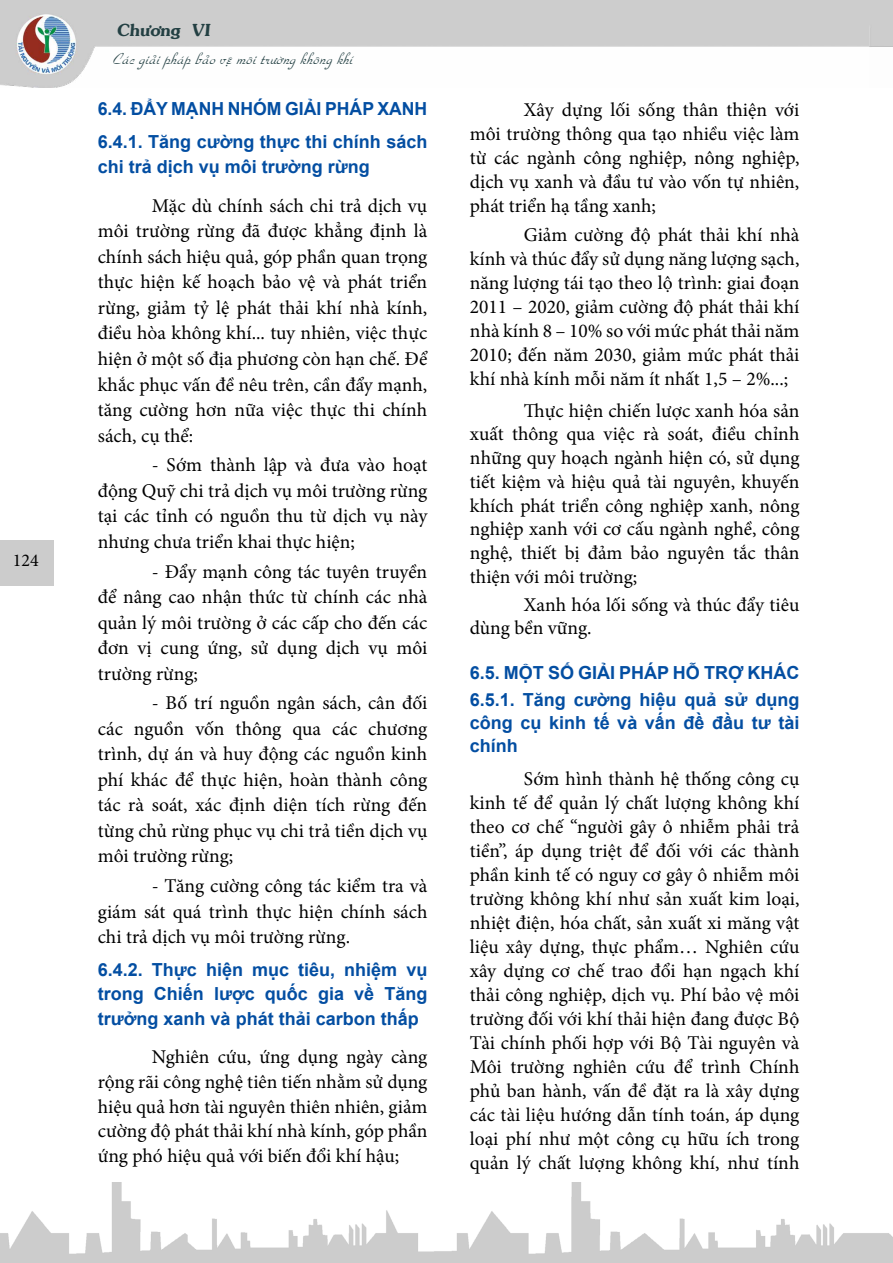
<style>
.page{position:relative;width:893px;height:1263px;background:#fff}
.page>*{position:absolute;margin:0;border:0;box-sizing:border-box;transform-origin:0 0}
.t1{font:19.5px/24px "Minion Pro";color:#000;text-align:justify}
.t2{font:700 18px/24.3px "Arial";color:#034ea2}
.t3{font:18px "Minion Pro";color:#000}
.t4{font:italic 16.5px "VNI Park";color:#234043}
.t5{font:16.5px "VNI Souvir Bold";color:#234043}
</style>
<div class="page">
<img style="left:0;top:0;width:870px;height:87px">
<div style="left:0;top:540px;width:54px;height:45px;background:#ccc"></div>
<img style="left:0;top:1182px;width:893px;height:81px">
<p class="t3" style="left:13px;top:548px;width:27px">124</p>
<p class="t5" style="left:117px;top:17px;width:97px">Chöông VI</p>
<p class="t4" style="left:113px;top:47px;width:245px">Caù cg iaû iphaùp baû oveämoâ itröôø ng khoâ ng khí</p>
<p class="t2" style="left:98px;top:93px;width:331px;line-height:33.3px">6.4. ĐẨY MẠNH NHÓM GIẢI PHÁP XANH<br>6.4.1. Tăng cường thực thi chính sách</p>
<p class="t2" style="left:98px;top:155px;width:273px">chi trả dịch vụ môi trường rừng</p>
<p class="t1" style="left:98px;top:193px;width:331px;line-height:25.5px;text-indent:54px">Mặc dù chính sách chi trả dịch vụ môi trường rừng đã được khẳng định là chính sách hiệu quả, góp phần quan trọng thực hiện kế hoạch bảo vệ và phát triển rừng, giảm tỷ lệ phát thải khí nhà kính, điều hòa không khí... tuy nhiên, việc thực hiện ở một số địa phương còn hạn chế. Để khắc phục vấn đề nêu trên, cần đẩy mạnh, tăng cường hơn nữa việc thực thi chính sách, cụ thể:</p>
<p class="t1" style="left:98px;top:452px;width:331px;line-height:25.5px;text-indent:54px">- Sớm thành lập và đưa vào hoạt động Quỹ chi trả dịch vụ môi trường rừng tại các tỉnh có nguồn thu từ dịch vụ này nhưng chưa triển khai thực hiện;</p>
<p class="t1" style="left:98px;top:559px;width:331px;line-height:25.5px;text-indent:54px">- Đẩy mạnh công tác tuyên truyền để nâng cao nhận thức từ chính các nhà quản lý môi trường ở các cấp cho đến các đơn vị cung ứng, sử dụng dịch vụ môi trường rừng;</p>
<p class="t1" style="left:98px;top:690px;width:331px;line-height:25.5px;text-indent:54px">- Bố trí nguồn ngân sách, cân đối các nguồn vốn thông qua các chương trình, dự án và huy động các nguồn kinh phí khác để thực hiện, hoàn thành công tác rà soát, xác định diện tích rừng đến từng chủ rừng phục vụ chi trả tiền dịch vụ môi trường rừng;</p>
<p class="t1" style="left:98px;top:873px;width:331px;line-height:25.5px;text-indent:54px">- Tăng cường công tác kiểm tra và giám sát quá trình thực hiện chính sách chi trả dịch vụ môi trường rừng.</p>
<p class="t2" style="left:98px;top:958px;width:331px;text-align:justify">6.4.2. Thực hiện mục tiêu, nhiệm vụ trong Chiến lược quốc gia về Tăng trưởng xanh và phát thải carbon thấp</p>
<p class="t1" style="left:98px;top:1044px;width:331px;line-height:24.8px;text-indent:54px">Nghiên cứu, ứng dụng ngày càng rộng rãi công nghệ tiên tiến nhằm sử dụng hiệu quả hơn tài nguyên thiên nhiên, giảm cường độ phát thải khí nhà kính, góp phần ứng phó hiệu quả với biến đổi khí hậu;</p>
<p class="t1" style="left:470px;top:98px;width:331px;text-indent:54px">Xây dựng lối sống thân thiện với môi trường thông qua tạo nhiều việc làm từ các ngành công nghiệp, nông nghiệp, dịch vụ xanh và đầu tư vào vốn tự nhiên, phát triển hạ tầng xanh;</p>
<p class="t1" style="left:470px;top:222px;width:331px;text-indent:54px">Giảm cường độ phát thải khí nhà kính và thúc đẩy sử dụng năng lượng sạch, năng lượng tái tạo theo lộ trình: giai đoạn 2011 – 2020, giảm cường độ phát thải khí nhà kính 8 – 10% so với mức phát thải năm 2010; đến năm 2030, giảm mức phát thải khí nhà kính mỗi năm ít nhất 1,5 – 2%...;</p>
<p class="t1" style="left:470px;top:399px;width:331px;text-indent:54px">Thực hiện chiến lược xanh hóa sản xuất thông qua việc rà soát, điều chỉnh những quy hoạch ngành hiện có, sử dụng tiết kiệm và hiệu quả tài nguyên, khuyến khích phát triển công nghiệp xanh, nông nghiệp xanh với cơ cấu ngành nghề, công nghệ, thiết bị đảm bảo nguyên tắc thân thiện với môi trường;</p>
<p class="t1" style="left:470px;top:592px;width:331px;text-indent:54px">Xanh hóa lối sống và thúc đẩy tiêu dùng bền vững.</p>
<p class="t2" style="left:470px;top:660px;width:331px;line-height:26.7px">6.5. MỘT SỐ GIẢI PHÁP HỖ TRỢ KHÁC<br>6.5.1. Tăng cường hiệu quả sử dụng</p>
<p class="t2" style="left:470px;top:711px;width:331px;line-height:23.7px">công cụ kinh tế và vấn đề đầu tư tài chính</p>
<p class="t1" style="left:470px;top:767px;width:331px;text-indent:54px">Sớm hình thành hệ thống công cụ kinh tế để quản lý chất lượng không khí theo cơ chế “người gây ô nhiễm phải trả tiền”, áp dụng triệt để đối với các thành phần kinh tế có nguy cơ gây ô nhiễm môi trường không khí như sản xuất kim loại, nhiệt điện, hóa chất, sản xuất xi măng vật liệu xây dựng, thực phẩm… Nghiên cứu xây dựng cơ chế trao đổi hạn ngạch khí thải công nghiệp, dịch vụ. Phí bảo vệ môi trường đối với khí thải hiện đang được Bộ Tài chính phối hợp với Bộ Tài nguyên và Môi trường nghiên cứu để trình Chính phủ ban hành, vấn đề đặt ra là xây dựng các tài liệu hướng dẫn tính toán, áp dụng loại phí như một công cụ hữu ích trong quản lý chất lượng không khí, như tính</p>
</div>
